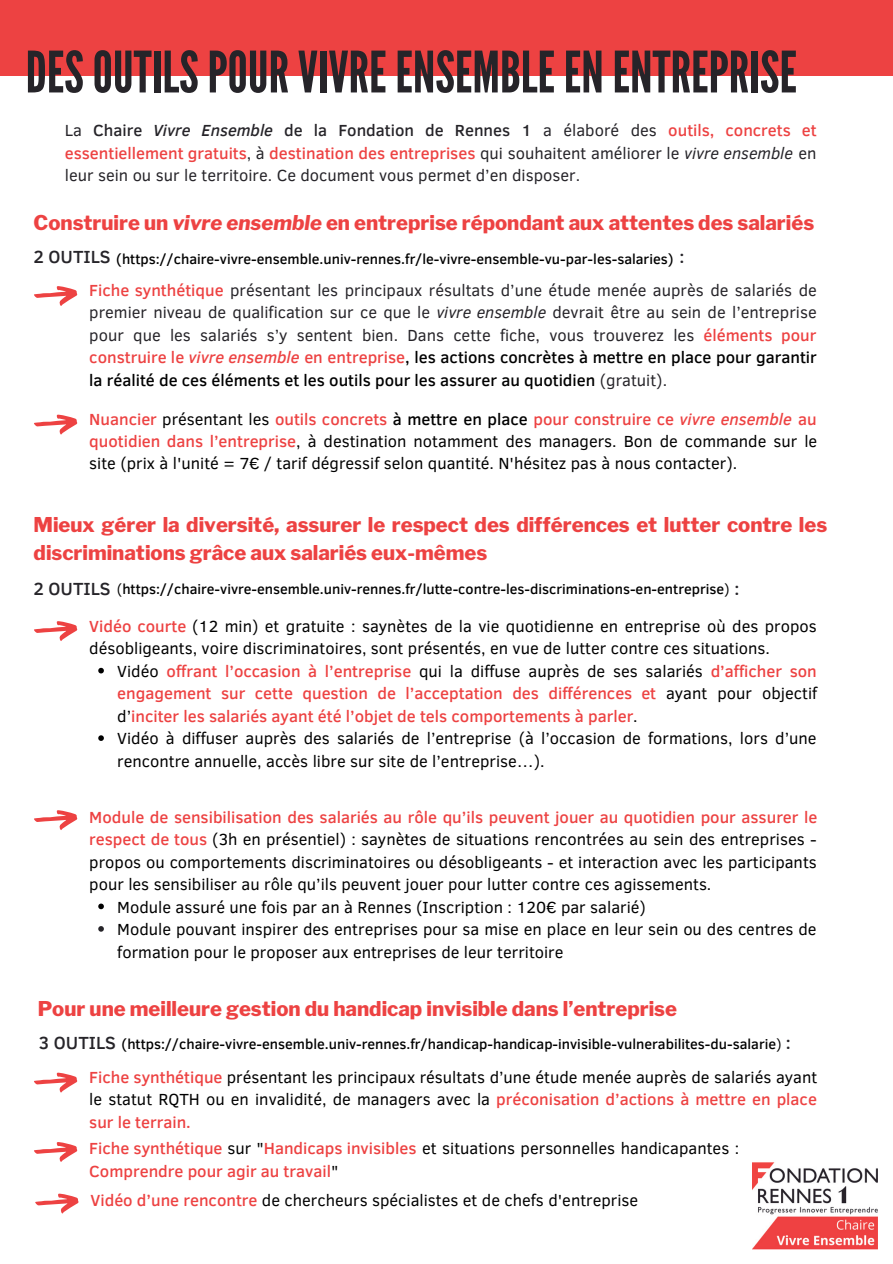
<style>
.page{position:relative;width:893px;height:1264px;background:#fff}
.page>*{position:absolute;margin:0;border:0;box-sizing:border-box;transform-origin:0 0}
.t1{font:57px "League Gothic";color:#262429}
.t2{font:800 20.25px/28px "Libre Franklin";color:#ed4242}
.t3{font:500 18px "Clear Sans";color:#262429}
.t4{font:16.5px/22.5px "Clear Sans";color:#000;text-align:justify}
.t5{font:16.5px/22.5px "Clear Sans";color:#262429;text-align:justify}
.t6{font:500 16.5px/22.5px "Clear Sans";color:#ed4242;text-align:justify}
.t7{font:500 14.25px "Clear Sans";color:#000}
.s1{font-weight:500}
.s2{font-weight:500;font-style:italic}
.s3{font-weight:500;color:#ed4242}
.s4{font-style:italic}
.s5{font-weight:500;font-style:italic;color:#ed4242}
.s6{font-weight:500;color:#000}
.s7{font-weight:400}
.s8{font-weight:400;color:#000}
</style>
<div class="page">
<div style="left:0;top:0;width:892px;height:76px;background:#ed4242"></div>
<svg style="left:34px;top:286px;width:43px;height:20px"></svg>
<svg style="left:34px;top:414px;width:43px;height:21px"></svg>
<svg style="left:34px;top:621px;width:43px;height:20px"></svg>
<svg style="left:34px;top:810px;width:43px;height:20px"></svg>
<svg style="left:34px;top:1072px;width:43px;height:20px"></svg>
<svg style="left:34px;top:1142px;width:43px;height:20px"></svg>
<img style="left:752px;top:1162px;width:125px;height:87px">
<svg style="left:98px;top:668px;width:6px;height:5px"></svg>
<svg style="left:98px;top:735px;width:6px;height:6px"></svg>
<svg style="left:98px;top:903px;width:6px;height:6px"></svg>
<svg style="left:98px;top:926px;width:6px;height:5px"></svg>
<svg style="left:35px;top:1193px;width:44px;height:20px"></svg>
<p class="t1" style="left:26px;top:39px;width:772px">DESOUTILSPOURVIVRE ENSEMBLE ENENTREPRISE</p>
<p class="t5" style="left:65px;top:118px;width:753px">La <span class="s1">Chaire</span> <span class="s2">Vivre Ensemble</span> <span class="s1">de la Fondation de Rennes 1</span> a élaboré des <span class="s3">outils, concrets et essentiellement gratuits</span>, à <span class="s3">destination des entreprises</span> qui souhaitent améliorer le <span class="s4">vivre ensemble</span> en leur sein ou sur le territoire. Ce document vous permet d’en disposer.</p>
<p class="t2" style="left:34px;top:208px;width:782px">Construire un <span class="s4">vivre ensemble</span> en entreprise répondant aux attentes des salariés</p>
<p class="t3" style="left:34px;top:244px;width:79px">2 OUTILS</p>
<p class="t3" style="left:679px;top:244px;width:6px">:</p>
<p class="t7" style="left:116px;top:248px;width:558px">(https://chaire-vivre-ensemble.univ-rennes.fr/le-vivre-ensemble-vu-par-les-salaries)</p>
<p class="t5" style="left:89px;top:278px;width:729px"><span class="s3">Fiche synthétique</span> présentant les principaux résultats d’une étude menée auprès de salariés de premier niveau de qualification sur ce que le <span class="s4">vivre ensemble</span> devrait être au sein de l’entreprise pour que les salariés s’y sentent bien. Dans cette fiche, vous trouverez les <span class="s3">éléments pour construire le</span> <span class="s5">vivre ensemble</span> <span class="s3">en entreprise</span><span class="s6">, les actions concrètes à mettre en place pour garantir la réalité de ces éléments et les outils pour les assurer au quotidien</span> (gratuit).</p>
<p class="t4" style="left:89px;top:406px;width:729px"><span class="s3">Nuancier</span> présentant les <span class="s3">outils concrets</span> <span class="s1">à mettre en place</span> <span class="s3">pour construire ce</span> <span class="s5">vivre ensemble</span> <span class="s3">au quotidien dans l’entreprise</span>, à destination notamment des managers. Bon de commande sur le site (prix à l'unité = 7€ / tarif dégressif selon quantité. N'hésitez pas à nous contacter).</p>
<p class="t2" style="left:34px;top:510px;width:795px">Mieux gérer la diversité, assurer le respect des différences et lutter contre les discriminations grâce aux salariés eux-mêmes</p>
<p class="t3" style="left:34px;top:575px;width:79px">2 OUTILS</p>
<p class="t3" style="left:734px;top:575px;width:6px">:</p>
<p class="t7" style="left:117px;top:579px;width:614px"><span class="s7">(</span>https://chaire-vivre-ensemble.univ-rennes.fr/lutte-contre-les-discriminations-en-entreprise<span class="s7">)</span></p>
<p class="t4" style="left:89px;top:614px;width:729px"><span class="s3">Vidéo courte</span> (12 min) et gratuite : saynètes de la vie quotidienne en entreprise où des propos désobligeants, voire discriminatoires, sont présentés, en vue de lutter contre ces situations.</p>
<p class="t6" style="left:117px;top:659px;width:701px"><span class="s8">Vidéo</span> offrant l’occasion à l’entreprise <span class="s8">qui la diffuse auprès de ses salariés</span> d’afficher son engagement sur cette question de l’acceptation des différences et <span class="s8">ayant pour objectif d’</span>inciter les salariés ayant été l’objet de tels comportements à parler<span class="s8">.</span></p>
<p class="t4" style="left:117px;top:726px;width:700px">Vidéo à diffuser auprès des salariés de l’entreprise (à l’occasion de formations, lors d’une rencontre annuelle, accès libre sur site de l’entreprise…).</p>
<p class="t4" style="left:89px;top:804px;width:729px"><span class="s3">Module de sensibilisation des salariés au rôle qu’ils peuvent jouer au quotidien pour assurer le respect de tous</span> (3h en présentiel) : saynètes de situations rencontrées au sein des entreprises - propos ou comportements discriminatoires ou désobligeants - et interaction avec les participants pour les sensibiliser au rôle qu’ils peuvent jouer pour lutter contre ces agissements.</p>
<p class="t4" style="left:117px;top:894px;width:530px">Module assuré une fois par an à Rennes (Inscription : 120€ par salarié)</p>
<p class="t4" style="left:117px;top:917px;width:700px">Module pouvant inspirer des entreprises pour sa mise en place en leur sein ou des centres de formation pour le proposer aux entreprises de leur territoire</p>
<p class="t2" style="left:38px;top:994px;width:640px">Pour une meilleure gestion du handicap invisible dans l’entreprise</p>
<p class="t3" style="left:39px;top:1029px;width:79px">3 OUTILS</p>
<p class="t3" style="left:785px;top:1029px;width:6px">:</p>
<p class="t7" style="left:122px;top:1033px;width:661px">(https://chaire-vivre-ensemble.univ-rennes.fr/handicap-handicap-invisible-vulnerabilites-du-salarie<span class="s7">)</span></p>
<p class="t4" style="left:89px;top:1064px;width:729px"><span class="s3">Fiche synthétique</span> présentant les principaux résultats d’une étude menée auprès de salariés ayant le statut RQTH ou en invalidité, de managers avec la <span class="s3">préconisation d’actions à mettre en place sur le terrain.</span></p>
<p class="t6" style="left:89px;top:1136px;width:651px">Fiche synthétique <span class="s8">sur "</span>Handicaps invisibles <span class="s8">et situations personnelles handicapantes :<br></span>Comprendre pour agir au travail<span class="s8">"</span></p>
<p class="t4" style="left:90px;top:1187px;width:549px"><span class="s3">Vidéo d’une rencontre</span> de chercheurs spécialistes et de chefs d'entreprise</p>
</div>
